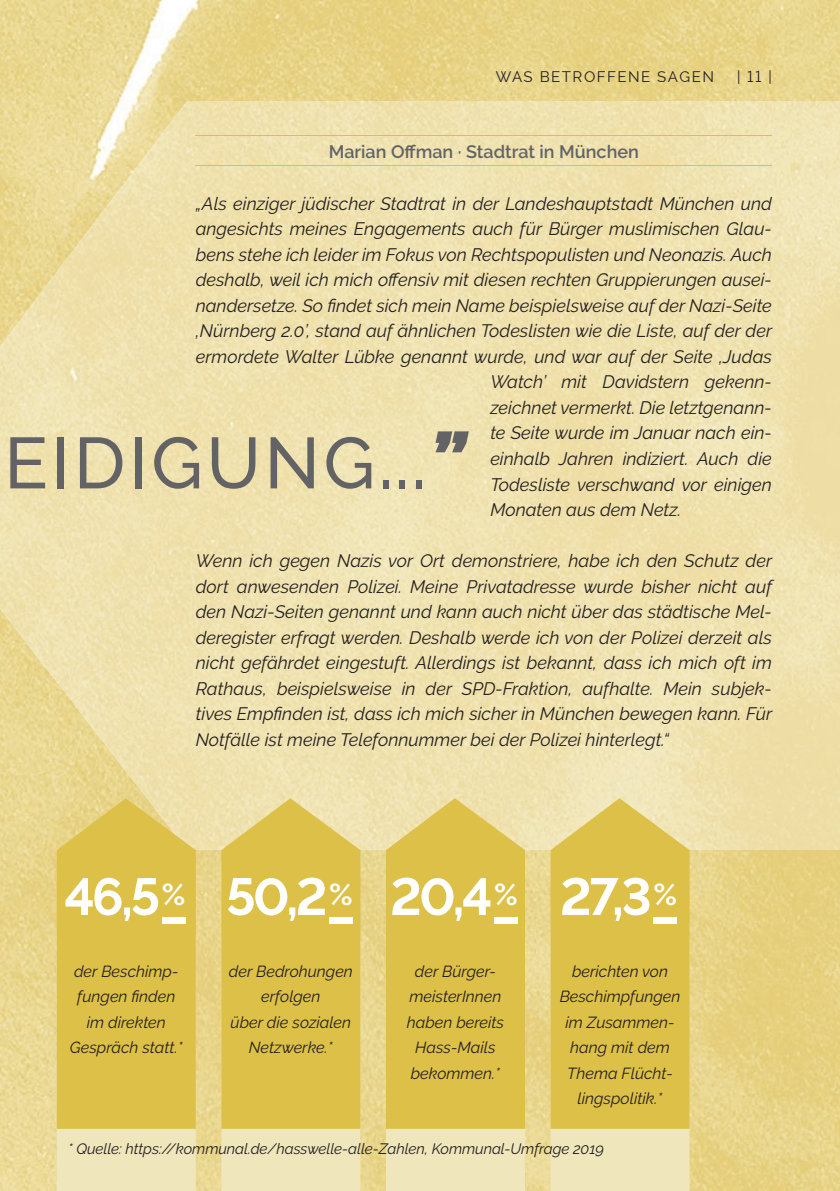
<style>
.page{position:relative;width:840px;height:1191px;background:#fff}
.page>*{position:absolute;margin:0;border:0;box-sizing:border-box;transform-origin:0 0}
.t1{font:500 72px "Raleway";letter-spacing:.05em;color:#636366}
.t2{font:700 52px "Raleway";letter-spacing:-.05em;color:#fff}
.t3{font:italic 18px/25.6px "Raleway";color:#231f20;text-align:justify}
.t4{font:600 18px "Raleway";color:#636366}
.t5{font:italic 16px/25.6px "Raleway";color:#231f20;text-align:center}
.t6{font:italic 15px "Raleway";letter-spacing:-.005em;color:#231f20}
.t7{font:15px "Raleway";letter-spacing:.1em;color:#231f20}
.s1{font-family:"Benton Sans"}
.s2{font-weight:900;font-style:italic}
</style>
<div class="page">
<img style="left:0;top:0;width:839px;height:1191px">
<img style="left:69px;top:102px;width:770px;height:747px">
<img style="left:0;top:254px;width:70px;height:445px">
<hr style="left:196px;top:135px;width:575px;height:1px;background:#ddc048">
<hr style="left:196px;top:165px;width:575px;height:1px;background:#ddc048">
<div style="left:386px;top:1128px;width:138px;height:63px;background:#f0e6bb"></div>
<svg style="left:386px;top:798px;width:138px;height:330px;background:#dec250"></svg>
<div style="left:493px;top:918px;width:24px;height:6px;background:#fff"></div>
<div style="left:57px;top:1128px;width:139px;height:63px;background:#f0e6bb"></div>
<svg style="left:57px;top:798px;width:139px;height:330px;background:#dec24e"></svg>
<div style="left:162px;top:918px;width:23px;height:6px;background:#fff"></div>
<div style="left:550px;top:1128px;width:139px;height:63px;background:#f0e6bb"></div>
<svg style="left:550px;top:798px;width:139px;height:330px;background:#dec351"></svg>
<div style="left:653px;top:918px;width:23px;height:6px;background:#fff"></div>
<div style="left:221px;top:1128px;width:139px;height:63px;background:#f0e6bb"></div>
<svg style="left:221px;top:798px;width:139px;height:330px;background:#dec250"></svg>
<div style="left:329px;top:918px;width:23px;height:6px;background:#fff"></div>
<p class="t7" style="left:495px;top:68px;width:220px">WAS BETROFFENE SAGEN</p>
<p class="t7" style="left:736px;top:68px;width:36px">| <span class="s1">11</span> |</p>
<p class="t4" style="left:328px;top:142px;width:311px">Marian Offman · Stadtrat in München</p>
<p class="t3" style="left:196px;top:191px;width:577px">„Als einziger jüdischer Stadtrat in der Landeshauptstadt München und</p>
<p class="t3" style="left:196px;top:216px;width:577px">angesichts meines Engagements auch für Bürger muslimischen Glau-</p>
<p class="t3" style="left:196px;top:242px;width:577px">bens stehe ich leider im Fokus von Rechtspopulisten und Neonazis. Auch</p>
<p class="t3" style="left:196px;top:267px;width:577px">deshalb, weil ich mich offensiv mit diesen rechten Gruppierungen ausei-</p>
<p class="t3" style="left:196px;top:293px;width:577px">nandersetze. So findet sich mein Name beispielsweise auf der Nazi-Seite</p>
<p class="t3" style="left:196px;top:318px;width:577px">‚Nürnberg 2.0’, stand auf ähnlichen Todeslisten wie die Liste, auf der der</p>
<p class="t3" style="left:196px;top:344px;width:577px">ermordete Walter Lübke genannt wurde, und war auf der Seite ‚Judas</p>
<p class="t3" style="left:490px;top:369px;width:283px">Watch’ mit Davidstern gekenn-</p>
<p class="t3" style="left:490px;top:395px;width:283px">zeichnet vermerkt. Die letztgenann-</p>
<p class="t3" style="left:490px;top:420px;width:283px">te Seite wurde im Januar nach ein-</p>
<p class="t3" style="left:490px;top:446px;width:283px">einhalb Jahren indiziert. Auch die</p>
<p class="t3" style="left:490px;top:471px;width:283px">Todesliste verschwand vor einigen</p>
<p class="t3" style="left:490px;top:497px;width:192px">Monaten aus dem Netz.</p>
<p class="t3" style="left:196px;top:548px;width:577px">Wenn ich gegen Nazis vor Ort demonstriere, habe ich den Schutz der dort anwesenden Polizei. Meine Privatadresse wurde bisher nicht auf den Nazi-Seiten genannt und kann auch nicht über das städtische Mel&shy;deregister erfragt werden. Deshalb werde ich von der Polizei derzeit als nicht gefährdet eingestuft. Allerdings ist bekannt, dass ich mich oft im Rathaus, beispielsweise in der SPD-Fraktion, aufhalte. Mein subjek&shy;tives Empfinden ist, dass ich mich sicher in München bewegen kann. Für Notfälle ist meine Telefonnummer bei der Polizei hinterlegt.“</p>
<h1 class="t1" style="left:4px;top:421px;width:461px">EIDIGUNG...<span class="s2">”</span></h1>
<h2 class="t2" style="left:64px;top:867px;width:123px">46,5<sup>%</sup></h2>
<p class="t5" style="left:70px;top:958px;width:114px">der Beschimp&shy;fungen finden im direkten<br>Gespräch statt.*</p>
<h2 class="t2" style="left:226px;top:867px;width:128px">50,2<sup>%</sup></h2>
<p class="t5" style="left:229px;top:958px;width:125px">der Bedrohungen erfolgen<br>über die sozialen<br>Netzwerke.*</p>
<h2 class="t2" style="left:390px;top:867px;width:129px">20,4<sup>%</sup></h2>
<p class="t5" style="left:406px;top:958px;width:99px">der Bürger&shy;meisterInnen haben bereits<br>Hass-Mails bekommen.*</p>
<h2 class="t2" style="left:559px;top:867px;width:118px">27,3<sup>%</sup></h2>
<p class="t5" style="left:559px;top:958px;width:122px">berichten von<br>Beschimpfungen im Zusammen&shy;hang mit dem<br>Thema Flücht&shy;lingspolitik.*</p>
<p class="t6" style="left:68px;top:1140px;width:537px">* Quelle: https://kommunal.de/hasswelle-alle-Zahlen, Kommunal-Umfrage 2019</p>
</div>
